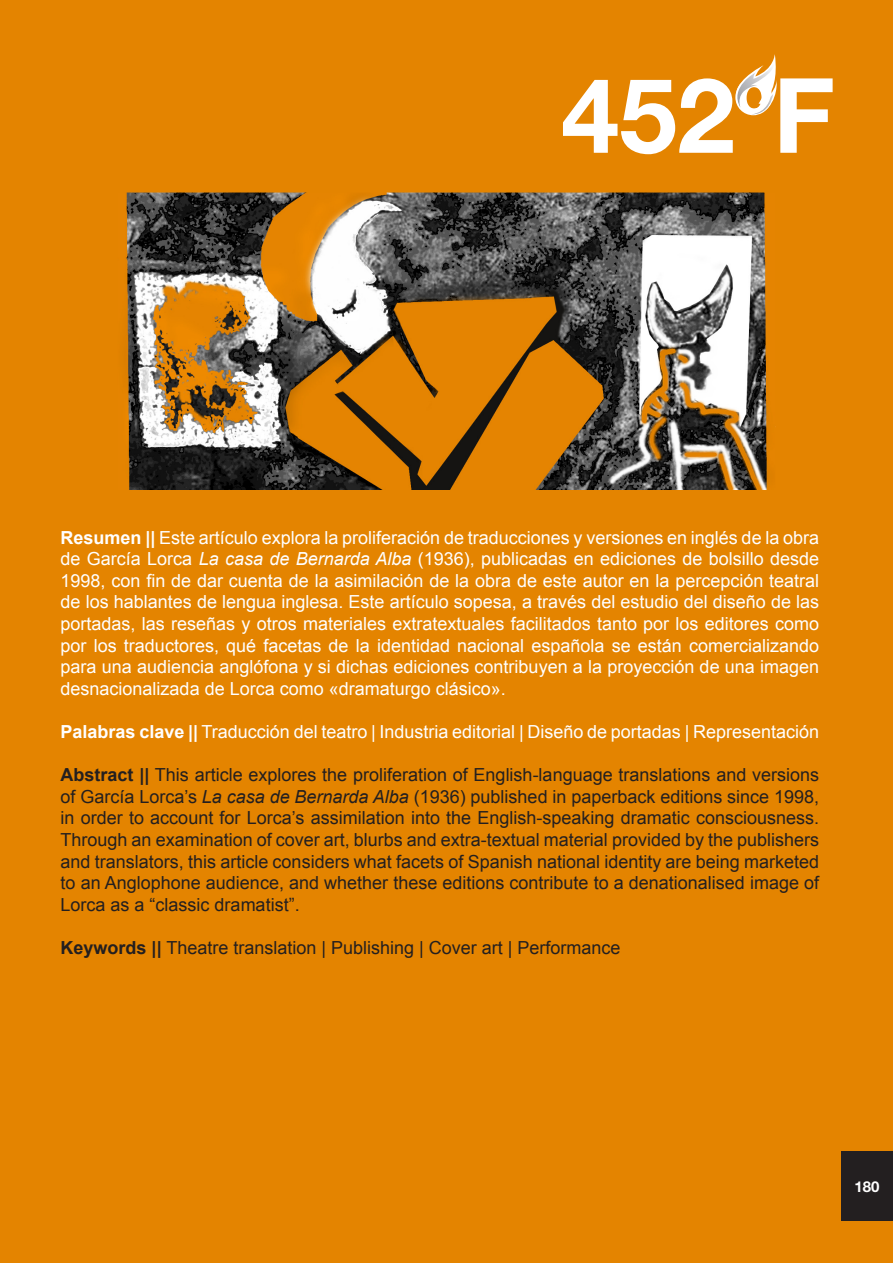
<style>
.page{position:relative;width:893px;height:1263px;background:#e48400}
.page>*{position:absolute;margin:0;border:0;box-sizing:border-box;transform-origin:0 0}
.t1{font:700 104.1px "Helvetica Neue";color:#fff}
.Estilo_de_párrafo_1{font:18px/21.6px "Arial";color:#fff;text-align:justify}
.Estilo_de_párrafo_1-2{font:18px/21.6px "Arial";color:#231f20;text-align:justify}
.t2{font:700 15px "Helvetica Neue";color:#fff}
.s1{font-weight:700}
.s2{font-style:italic}
</style>
<div class="page">
<div style="left:841px;top:1151px;width:52px;height:70px;background:#231f20"></div>
<svg style="left:728px;top:54px;width:51px;height:61px"></svg>
<img style="left:119px;top:194px;width:655px;height:296px">
<h1 class="t1" style="left:561px;top:51px;width:275px">452ºF</h1>
<p class="Estilo_de_párrafo_1" style="left:61px;top:527px;width:760px"><span class="s1">Resumen ||</span> Este artículo explora la proliferación de traducciones y versiones en inglés de la obra de García Lorca <span class="s2">La casa de Bernarda Alba</span> (1936), publicadas en ediciones de bolsillo desde 1998, con fin de dar cuenta de la asimilación de la obra de este autor en la percepción teatral de los hablantes de lengua inglesa. Este artículo sopesa, a través del estudio del diseño de las portadas, las reseñas y otros materiales extratextuales facilitados tanto por los editores como por los traductores, qué facetas de la identidad nacional española se están comercializando para una audiencia anglófona y si dichas ediciones contribuyen a la proyección de una imagen desnacionalizada de Lorca como «dramaturgo clásico».</p>
<p class="Estilo_de_párrafo_1" style="left:61px;top:721px;width:760px"><span class="s1">Palabras clave ||</span> Traducción del teatro | Industria editorial | Diseño de portadas | Representación</p>
<p class="Estilo_de_párrafo_1-2" style="left:61px;top:764px;width:760px"><span class="s1">Abstract ||</span> This article explores the proliferation of English-language translations and versions of García Lorca’s <span class="s2">La casa de Bernarda Alba</span> (1936) published in paperback editions since 1998, in order to account for Lorca’s assimilation into the English-speaking dramatic consciousness.<br>Through an examination of cover art, blurbs and extra-textual material provided by the publishers and translators, this article considers what facets of Spanish national identity are being marketed to an Anglophone audience, and whether these editions contribute to a denationalised image of Lorca as a “classic dramatist”.</p>
<p class="Estilo_de_párrafo_1-2" style="left:61px;top:937px;width:561px"><span class="s1">Keywords ||</span> Theatre translation | Publishing | Cover art | Performance</p>
<p class="t2" style="left:854px;top:1177px;width:27px">180</p>
</div>
